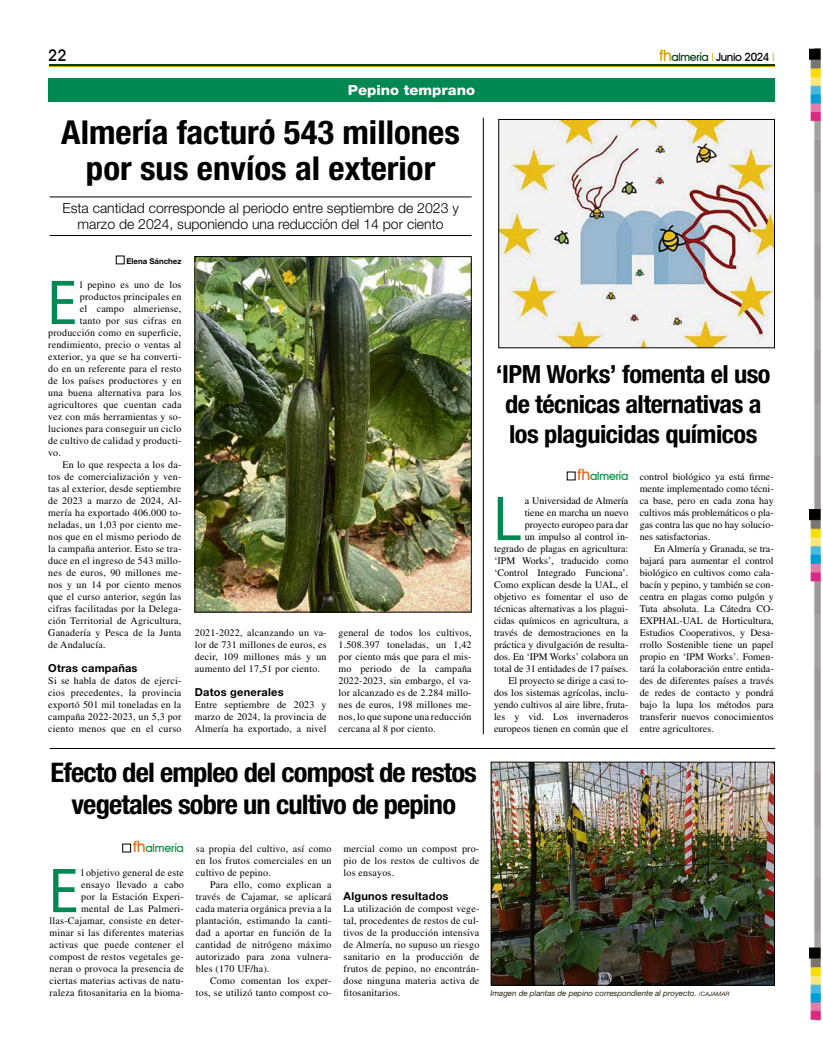
<style>
.page{position:relative;width:823px;height:1049px;background:#fff}
.page>*{position:absolute;margin:0;border:0;box-sizing:border-box;transform-origin:0 0}
.t1{font:condensed 60.4px "Helvetica Neue LT Std";color:#008852}
.t2{font:700 condensed 33px/36px "Helvetica Neue LT Std";color:#000;text-align:center;scale:1.06 1}
.t3{font:700 condensed 27px/31px "Helvetica Neue LT Std";letter-spacing:-.03em;color:#000;text-align:center;scale:1.06 1}
.t4{font:700 condensed 25px/30px "Helvetica Neue LT Std";letter-spacing:-.02em;color:#000;text-align:center;scale:1.06 1}
.t5{font:500 16px "Avant Garde IT Cby BT";color:#000}
.t6{font:300 14px/16px "Helvetica Neue LT Std";color:#000;text-align:center}
.t7{font:800 14px "Helvetica Neue LT Std";color:#fff;scale:1.06 1}
.t8{font:500 11.3px "Avant Garde IT Cby BT";letter-spacing:-.03em;color:#000}
.t9{font:500 11.3px "Avant Garde IT Cby BT";letter-spacing:-.015em;color:#008f42}
.t10{font:700 11px "Helvetica Neue LT Std";letter-spacing:.02em;color:#000}
.t11{font:10px/12px "Times LT Std";letter-spacing:.02em;color:#000;text-align:justify}
.t12{font:10px/12px "Times LT Std";color:#000;text-align:right}
.t13{font:italic 8px "Helvetica Neue LT Std";letter-spacing:-.005em;color:#2b2113}
.t14{font:700 8px "Helvetica Neue LT Std";color:#000}
.s1{font-size:15.7px;color:#c9a300}
.s2{color:#004110}
.s3{font-family:"Helvetica Neue LT Std";font-weight:400;font-stretch:condensed;color:#c9a300}
.s4{font-size:15.7px;color:#e06b1c}
.s5{font-size:6px}
</style>
<div class="page">
<hr style="left:49px;top:65px;width:725px;height:1px;background:#004110">
<hr style="left:49px;top:67px;width:725px;height:1px;background:#c9a300">
<img style="left:809px;top:48px;width:12px;height:973px">
<div style="left:48px;top:78px;width:726px;height:23px;background:#008852"></div>
<hr style="left:483px;top:118px;width:1px;height:616px;background:#000">
<hr style="left:50px;top:748px;width:724px;height:1px;background:#000">
<img style="left:196px;top:258px;width:273px;height:352px">
<div style="left:194px;top:256px;width:277px;height:356px;border:1px solid #000"></div>
<hr style="left:50px;top:197px;width:421px;height:1px;background:#000">
<hr style="left:50px;top:235px;width:421px;height:1px;background:#000">
<div style="left:122px;top:844px;width:9px;height:8px;border:1px solid #000"></div>
<img style="left:492px;top:764px;width:280px;height:219px">
<div style="left:490px;top:762px;width:284px;height:223px;border:1px solid #000"></div>
<img style="left:500px;top:121px;width:272px;height:225px">
<div style="left:498px;top:119px;width:276px;height:229px;border:1px solid #000"></div>
<h3 class="t5" style="left:48px;top:46px;width:20px">22</h3>
<p class="t8" style="left:658px;top:50px;width:117px"><span class="s1">fh</span><span class="s2">almería</span> <span class="s3">|</span> Junio 2024 <span class="s3">|</span></p>
<h3 class="t7" style="left:347px;top:81px;width:121px">Pepin temprano</h3>
<h3 class="t7" style="left:380px;top:82px;width:58px">Noticias</h3>
<h2 class="t2" style="left:61px;top:114px;width:377px">Almería facturó 543 millones por sus envíos al exterior</h2>
<h3 class="t6" style="left:62px;top:199px;width:398px">Esta cantidad corresponde al periodo entre septiembre de 2023 y marzo de 2024, suponiendo una reducción del 14 por ciento</h3>
<p class="t14" style="left:126px;top:256px;width:56px">Elena Sánchez</p>
<h1 class="t1" style="left:48px;top:268px;width:29px">E</h1>
<p class="t11" style="left:80px;top:279px;width:103px">l pepino es uno de los</p>
<p class="t11" style="left:80px;top:291px;width:103px">productos principales en</p>
<p class="t11" style="left:80px;top:303px;width:103px">el campo almeriense,</p>
<p class="t11" style="left:80px;top:315px;width:103px">tanto por sus cifras en</p>
<p class="t11" style="left:48px;top:327px;width:135px">producción como en superficie,</p>
<p class="t11" style="left:48px;top:339px;width:135px">rendimiento, precio o ventas al</p>
<p class="t11" style="left:48px;top:351px;width:135px">exterior, ya que se ha converti-</p>
<p class="t11" style="left:48px;top:363px;width:135px">do en un referente para el resto</p>
<p class="t11" style="left:48px;top:375px;width:135px">de los países productores y en</p>
<p class="t11" style="left:48px;top:387px;width:135px">una buena alternativa para los</p>
<p class="t11" style="left:48px;top:399px;width:135px">agricultores que cuentan cada</p>
<p class="t11" style="left:48px;top:411px;width:135px">vez con más herramientas y so-</p>
<p class="t11" style="left:48px;top:423px;width:135px">luciones para conseguir un ciclo</p>
<p class="t11" style="left:48px;top:435px;width:135px">de cultivo de calidad y producti-</p>
<p class="t11" style="left:48px;top:447px;width:14px">vo.</p>
<p class="t11" style="left:62px;top:459px;width:120px">En lo que respecta a los da-</p>
<p class="t11" style="left:48px;top:471px;width:135px">tos de comercialización y ven-</p>
<p class="t11" style="left:48px;top:483px;width:135px">tas al exterior, desde septiembre</p>
<p class="t11" style="left:48px;top:495px;width:135px">de 2023 a marzo de 2024, Al-</p>
<p class="t11" style="left:48px;top:507px;width:135px">mería ha exportado 406.000 to-</p>
<p class="t11" style="left:48px;top:519px;width:135px">neladas, un 1,03 por ciento me-</p>
<p class="t11" style="left:48px;top:531px;width:135px">nos que en el mismo periodo de</p>
<p class="t11" style="left:48px;top:543px;width:135px">la campaña anterior. Esto se tra-</p>
<p class="t11" style="left:48px;top:555px;width:135px">duce en el ingreso de 543 millo-</p>
<p class="t11" style="left:48px;top:567px;width:135px">nes de euros, 90 millones me-</p>
<p class="t11" style="left:48px;top:579px;width:135px">nos y un 14 por ciento menos</p>
<p class="t11" style="left:48px;top:591px;width:135px">que el curso anterior, según las</p>
<p class="t11" style="left:48px;top:603px;width:135px">cifras facilitadas por la Delega-</p>
<p class="t11" style="left:48px;top:615px;width:135px">ción Territorial de Agricultura,</p>
<p class="t11" style="left:48px;top:627px;width:135px">Ganadería y Pesca de la Junta</p>
<p class="t11" style="left:48px;top:639px;width:59px">de Andalucía.</p>
<p class="t10" style="left:48px;top:661px;width:91px">Otras campañas</p>
<p class="t11" style="left:48px;top:675px;width:135px">Si se habla de datos de ejerci&shy;cios precedentes, la provincia exportó 501 mil toneladas en la campaña 2022-2023, un 5,3 por ciento menos que en el curso</p>
<p class="t11" style="left:195px;top:627px;width:133px">2021-2022, alcanzando un va&shy;lor de 731 millones de euros, es decir, 109 millones más y un aumento del 17,51 por ciento.</p>
<p class="t10" style="left:195px;top:685px;width:90px">Datos generales</p>
<p class="t11" style="left:195px;top:699px;width:133px">Entre septiembre de 2023 y marzo de 2024, la provincia de Almería ha exportado, a nivel</p>
<p class="t11" style="left:338px;top:627px;width:134px">general de todos los cultivos, 1.508.397 toneladas, un 1,42 por ciento más que para el mis&shy;mo periodo de la campaña 2022-2023, sin embargo, el va&shy;lor alcanzado es de 2.284 millo&shy;nes de euros, 198 millones me&shy;nos, lo que supone una reducción cercana al 8 por ciento.</p>
<h3 class="t4" style="left:495px;top:359px;width:260px">‘IPM Works’ fomenta el uso de técnicas alternativas a los plaguicidas químicos</h3>
<p class="t9" style="left:577px;top:469px;width:53px"><span class="s4">fh</span>almería</p>
<h1 class="t1" style="left:494px;top:484px;width:28px">L</h1>
<p class="t12" style="left:494px;top:495px;width:136px">a Universidad de Almería<br>tiene en marcha un nuevo proyecto europeo para dar<br>un impulso al control in&shy;tegrado de plagas en agricultura: ‘IPM Works’, traducido como ‘Control Integrado Funciona’.<br>Como explican desde la UAL, el objetivo es fomentar el uso de técnicas alternativas a los plagui&shy;cidas químicos en agricultura, a través de demostraciones en la práctica y divulgación de resulta&shy;dos. En ‘IPM Works’ colabora un total de 31 entidades de 17 países.<br>El proyecto se dirige a casi to&shy;dos los sistemas agrícolas, inclu&shy;yendo cultivos al aire libre, fruta&shy;les y vid. Los invernaderos europeos tienen en común que el</p>
<p class="t11" style="left:639px;top:471px;width:135px">control biológico ya está firme&shy;mente implementado como técni&shy;ca base, pero en cada zona hay cultivos más problemáticos o pla&shy;gas contra las que no hay solucio&shy;nes satisfactorias.</p>
<p class="t11" style="left:639px;top:543px;width:135px;text-indent:14px">En Almería y Granada, se tra&shy;bajará para aumentar el control biológico en cultivos como cala&shy;bacín y pepino, y también se con&shy;centra en plagas como pulgón y Tuta absoluta. La Cátedra CO-EXPHAL-UAL de Horticultura, Estudios Cooperativos, y Desa&shy;rrollo Sostenible tiene un papel propio en ‘IPM Works’. Fomen&shy;tará la colaboración entre entida&shy;des de diferentes países a través de redes de contacto y pondrá bajo la lupa los métodos para transferir nuevos conocimientos entre agricultores.</p>
<h3 class="t3" style="left:51px;top:757px;width:403px">Efecto del empleo del compost de restos vegetales sobre un cultivo de pepino</h3>
<p class="t11" style="left:196px;top:843px;width:137px">sa propia del cultivo, así como en los frutos comerciales en un cultivo de pepino.</p>
<p class="t11" style="left:196px;top:879px;width:137px;text-indent:14px">Para ello, como explican a través de Cajamar, se aplicará cada materia orgánica previa a la plantación, estimando la canti&shy;dad a aportar en función de la cantidad de nitrógeno máximo autorizado para zona vulnera&shy;bles (170 UF/ha).</p>
<p class="t11" style="left:196px;top:975px;width:137px;text-align:right">Como comentan los exper&shy;tos, se utilizó tanto compost co-</p>
<p class="t9" style="left:133px;top:841px;width:53px"><span class="s4">fh</span>almería</p>
<p class="t11" style="left:343px;top:843px;width:137px">mercial como un compost pro&shy;pio de los restos de cultivos de los ensayos.</p>
<p class="t10" style="left:343px;top:889px;width:106px">Algunos resultados</p>
<p class="t11" style="left:343px;top:903px;width:137px">La utilización de compost vege&shy;tal, procedentes de restos de cul&shy;tivos de la producción intensiva de Almería, no supuso un riesgo sanitario en la producción de frutos de pepino, no encontrán&shy;dose ninguna materia activa de fitosanitarios.</p>
<h1 class="t1" style="left:50px;top:856px;width:29px">E</h1>
<p class="t11" style="left:50px;top:867px;width:136px;text-align:right">l objetivo general de este<br>ensayo llevado a cabo<br>por la Estación Experi-<br>mental de Las Palmeri&shy;llas-Cajamar, consiste en deter&shy;minar si las diferentes materias activas que puede contener el compost de restos vegetales ge&shy;neran o provoca la presencia de ciertas materias activas de natu&shy;raleza fitosanitaria en la bioma-</p>
<p class="t13" style="left:490px;top:988px;width:240px">Imagen de plantas de pepino correspondiente al proyecto. <span class="s5">/CAJAMAR</span></p>
</div>
